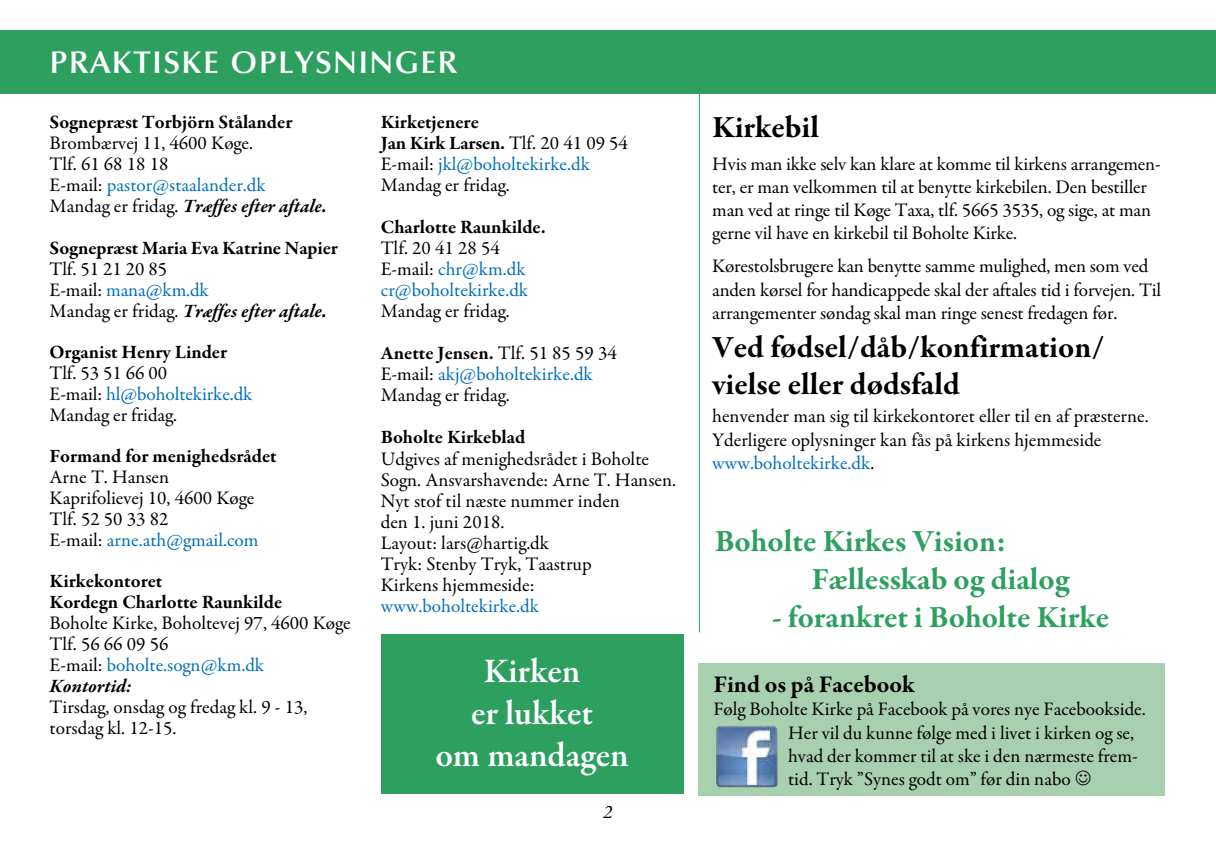
<style>
.page{position:relative;width:1216px;height:844px;background:#fff}
.page>*{position:absolute;margin:0;border:0;box-sizing:border-box;transform-origin:0 0}
.t1{font:600 35px/42px "Garamond Premr Pro";letter-spacing:-.005em;color:#fff;text-align:center}
.t2{font:700 31.5px/37.8px "Garamond Premr Pro";color:#2da05f}
.t3{font:700 31.5px/37.8px "Garamond Premr Pro";color:#000}
.t4{font:600 31.5px "Optima";letter-spacing:.04em;color:#fff}
.t5{font:700 24.5px "Garamond Premr Pro";color:#000}
.t6{font:19.25px/21px "Garamond Premr Pro";color:#000}
.t7{font:700 19.25px/21px "Garamond Premr Pro";color:#000}
.t8{font:19.25px/21px "Garamond Premr Pro";color:#0070ba}
.t9{font:italic 19.25px "Garamond Premr Pro";color:#000}
.s1{color:#0070ba}
.s2{font-weight:700;font-style:italic}
.s3{font-weight:700}
.s4{color:#000}
</style>
<div class="page">
<div style="left:0;top:30px;width:1215px;height:63px;background:#2da05f"></div>
<hr style="left:699px;top:91px;width:1px;height:541px;background:#2da05f">
<div style="left:698px;top:662px;width:467px;height:133px;background:#a8cfae"></div>
<img style="left:716px;top:726px;width:61px;height:61px">
<div style="left:381px;top:634px;width:302px;height:159px;background:#2da05f"></div>
<h2 class="t4" style="left:50px;top:44px;width:409px">PRAKTISKE OPLYSNINGER</h2>
<p class="t7" style="left:50px;top:112px;width:244px">Sognepræst Torbjörn Stålander</p>
<p class="t6" style="left:50px;top:133px;width:279px">Brombærvej 11, 4600 Køge.<br>Tlf. 61 68 18 18<br>E-mail: <span class="s1">pastor@staalander.dk<br></span>Mandag er fridag. <span class="s2">Træffes efter aftale.</span></p>
<p class="t7" style="left:50px;top:238px;width:290px">Sognepræst Maria Eva Katrine Napier</p>
<p class="t6" style="left:50px;top:259px;width:279px">Tlf. 51 21 20 85<br>E-mail: <span class="s1">mana@km.dk<br></span>Mandag er fridag. <span class="s2">Træffes efter aftale.</span></p>
<p class="t7" style="left:50px;top:342px;width:179px">Organist Henry Linder</p>
<p class="t6" style="left:50px;top:363px;width:204px">Tlf. 53 51 66 00<br>E-mail: <span class="s1">hl@boholtekirke.dk<br></span>Mandag er fridag.</p>
<p class="t7" style="left:50px;top:446px;width:229px">Formand for menighedsrådet</p>
<p class="t6" style="left:50px;top:467px;width:210px">Arne T. Hansen<br>Kaprifolievej 10, 4600 Køge<br>Tlf. 52 50 33 82<br>E-mail: <span class="s1">arne.ath@gmail.com</span></p>
<p class="t7" style="left:50px;top:570px;width:234px">Kirkekontoret<br>Kordegn Charlotte Raunkilde</p>
<p class="t6" style="left:50px;top:613px;width:303px">Boholte Kirke, Boholtevej 97, 4600 Køge<br>Tlf. 56 66 09 56<br>E-mail: <span class="s1">boholte.sogn@km.dk<br></span><span class="s2">Kontortid:</span></p>
<p class="t6" style="left:50px;top:697px;width:259px">Tirsdag, onsdag og fredag kl. 9 - 13, torsdag kl. 12-15.</p>
<p class="t6" style="left:381px;top:112px;width:249px"><span class="s3">Kirketjenere<br>Jan Kirk Larsen.</span> Tlf. 20 41 09 54<br>E-mail: <span class="s1">jkl@boholtekirke.dk<br></span>Mandag er fridag.</p>
<p class="t7" style="left:381px;top:217px;width:166px">Charlotte Raunkilde.</p>
<p class="t8" style="left:381px;top:238px;width:149px"><span class="s4">Tlf. 20 41 28 54<br>E-mail:</span> chr@km.dk cr@boholtekirke.dk</p>
<p class="t6" style="left:381px;top:291px;width:237px;line-height:42px">Mandag er fridag.<br><span class="s3">Anette Jensen.</span> Tlf. 51 85 59 34</p>
<p class="t6" style="left:381px;top:364px;width:213px">E-mail: <span class="s1">akj@boholtekirke.dk<br></span>Mandag er fridag.</p>
<p class="t7" style="left:381px;top:427px;width:146px">Boholte Kirkeblad</p>
<p class="t6" style="left:381px;top:448px;width:297px">Udgives af menighedsrådet i Boholte<br>Sogn. Ansvarshavende: Arne T. Hansen.<br>Nyt stof til næste nummer inden<br>den 1. juni 2018.<br>Layout: lars@hartig.dk<br>Tryk: Stenby Tryk, Taastrup<br>Kirkens hjemmeside:</p>
<p class="t8" style="left:381px;top:595px;width:160px">www.boholtekirke.dk</p>
<h1 class="t1" style="left:435px;top:650px;width:195px">Kirken<br>er lukket<br>om mandagen</h1>
<p class="t9" style="left:603px;top:799px;width:11px">2</p>
<h2 class="t3" style="left:712px;top:109px;width:108px">Kirkebil</h2>
<p class="t6" style="left:712px;top:153px;width:450px;line-height:23.1px">Hvis man ikke selv kan klare at komme til kirkens arrangemen&shy;ter, er man velkommen til at benytte kirkebilen. Den bestiller man ved at ringe til Køge Taxa, tlf. 5665 3535, og sige, at man gerne vil have en kirkebil til Boholte Kirke.</p>
<p class="t6" style="left:712px;top:255px;width:450px;line-height:23.1px">Kørestolsbrugere kan benytte samme mulighed, men som ved anden kørsel for handicappede skal der aftales tid i forvejen. Til arrangementer søndag skal man ringe senest fredagen før.</p>
<h2 class="t3" style="left:712px;top:328px;width:394px">Ved fødsel/dåb/konfirmation/ vielse eller dødsfald</h2>
<p class="t6" style="left:712px;top:405px;width:438px;line-height:23.1px">henvender man sig til kirkekontoret eller til en af præsterne.<br>Yderligere oplysninger kan fås på kirkens hjemmeside <span class="s1">www.boholtekirke.dk</span>.</p>
<h2 class="t2" style="left:811px;top:522px;width:260px;text-indent:-97px">Boholte Kirkes Vision:<br>Fællesskab og dialog</h2>
<h2 class="t2" style="left:771px;top:598px;width:339px">- forankret i Boholte Kirke</h2>
<p class="t5" style="left:713px;top:669px;width:203px">Find os på Facebook</p>
<p class="t6" style="left:788px;top:698px;width:359px;line-height:23.1px;text-indent:-75px">Følg Boholte Kirke på Facebook på vores nye Facebookside.<br>Her vil du kunne følge med i livet i kirken og se, hvad der kommer til at ske i den nærmeste frem&shy;tid. Tryk ”Synes godt om” før din nabo</p>
</div>
